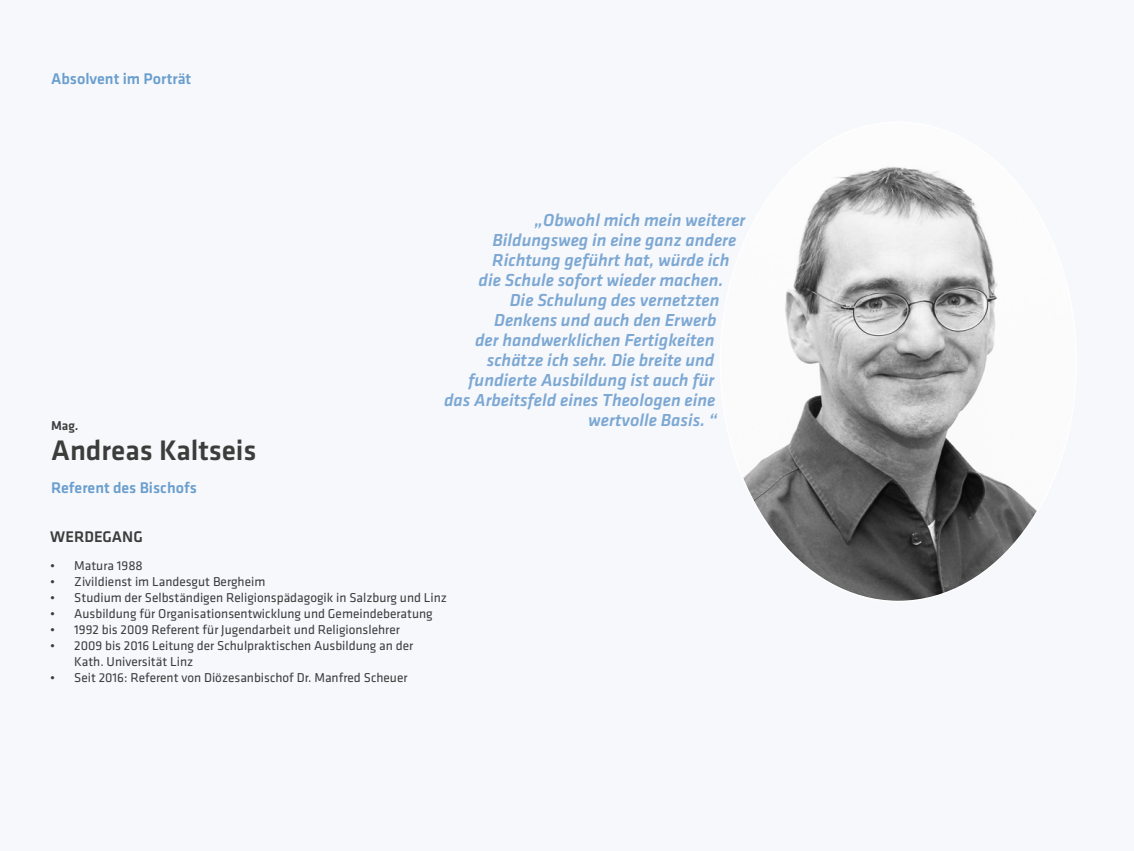
<style>
.page{position:relative;width:1134px;height:851px;background:#fff}
.page>*{position:absolute;margin:0;border:0;box-sizing:border-box;transform-origin:0 0}
.t1{font:500 29.3px "Klavika";color:#3c3c3b}
.t2{font:italic 500 18px "Klavika";color:#7da8d3}
.t3{font:500 16px "Klavika";color:#6a9ecd}
.t4{font:500 16px "Klavika";color:#3c3c3b}
.t5{font:13.3px/16px "Klavika";color:#3c3c3b}
.t6{font:500 13.3px "Klavika";color:#3c3c3b}
</style>
<div class="page">
<div style="left:0;top:0;width:1134px;height:850px;background:#f6f8fc"></div>
<img style="left:743px;top:166px;width:294px;height:434px">
<p class="t3" style="left:51px;top:70px;width:142px">Absolvent im Porträt</p>
<h2 class="t2" style="left:535px;top:210px;width:212px">„Obwohl mich mein weiterer</h2>
<h2 class="t2" style="left:492px;top:230px;width:245px">Bildungsweg in eine ganz andere</h2>
<h2 class="t2" style="left:492px;top:250px;width:239px">Richtung geführt hat, würde ich</h2>
<h2 class="t2" style="left:479px;top:270px;width:246px">die Schule sofort wieder machen.</h2>
<h2 class="t2" style="left:510px;top:290px;width:211px">Die Schulung des vernetzten</h2>
<h2 class="t2" style="left:494px;top:310px;width:224px">Denkens und auch den Erwerb</h2>
<h2 class="t2" style="left:475px;top:330px;width:241px">der handwerklichen Fertigkeiten</h2>
<h2 class="t2" style="left:487px;top:350px;width:229px">schätze ich sehr. Die breite und</h2>
<h2 class="t2" style="left:468px;top:370px;width:248px">fundierte Ausbildung ist auch für</h2>
<h2 class="t2" style="left:444px;top:390px;width:273px">das Arbeitsfeld eines Theologen eine</h2>
<h2 class="t2" style="left:588px;top:410px;width:131px">wertvolle Basis. “</h2>
<p class="t6" style="left:51px;top:418px;width:29px">Mag.</p>
<h1 class="t1" style="left:51px;top:434px;width:207px">Andreas Kaltseis</h1>
<p class="t3" style="left:51px;top:478px;width:147px">Referent des Bischofs</p>
<p class="t4" style="left:50px;top:528px;width:94px">WERDEGANG</p>
<p class="t5" style="left:50px;top:558px;width:94px">• Matura 1988</p>
<p class="t5" style="left:50px;top:574px;width:217px">• Zivildienst im Landesgut Bergheim</p>
<p class="t5" style="left:50px;top:590px;width:398px">• Studium der Selbständigen Religionspädagogik in Salzburg und Linz</p>
<p class="t5" style="left:50px;top:606px;width:384px">• Ausbildung für Organisationsentwicklung und Gemeindeberatung</p>
<p class="t5" style="left:50px;top:622px;width:351px">• 1992 bis 2009 Referent für Jugendarbeit und Religionslehrer</p>
<p class="t5" style="left:74px;top:638px;width:340px;text-indent:-24px">• 2009 bis 2016 Leitung der Schulpraktischen Ausbildung an der<br>Kath. Universität Linz</p>
<p class="t5" style="left:50px;top:670px;width:359px">• Seit 2016: Referent von Diözesanbischof Dr. Manfred Scheuer</p>
</div>
